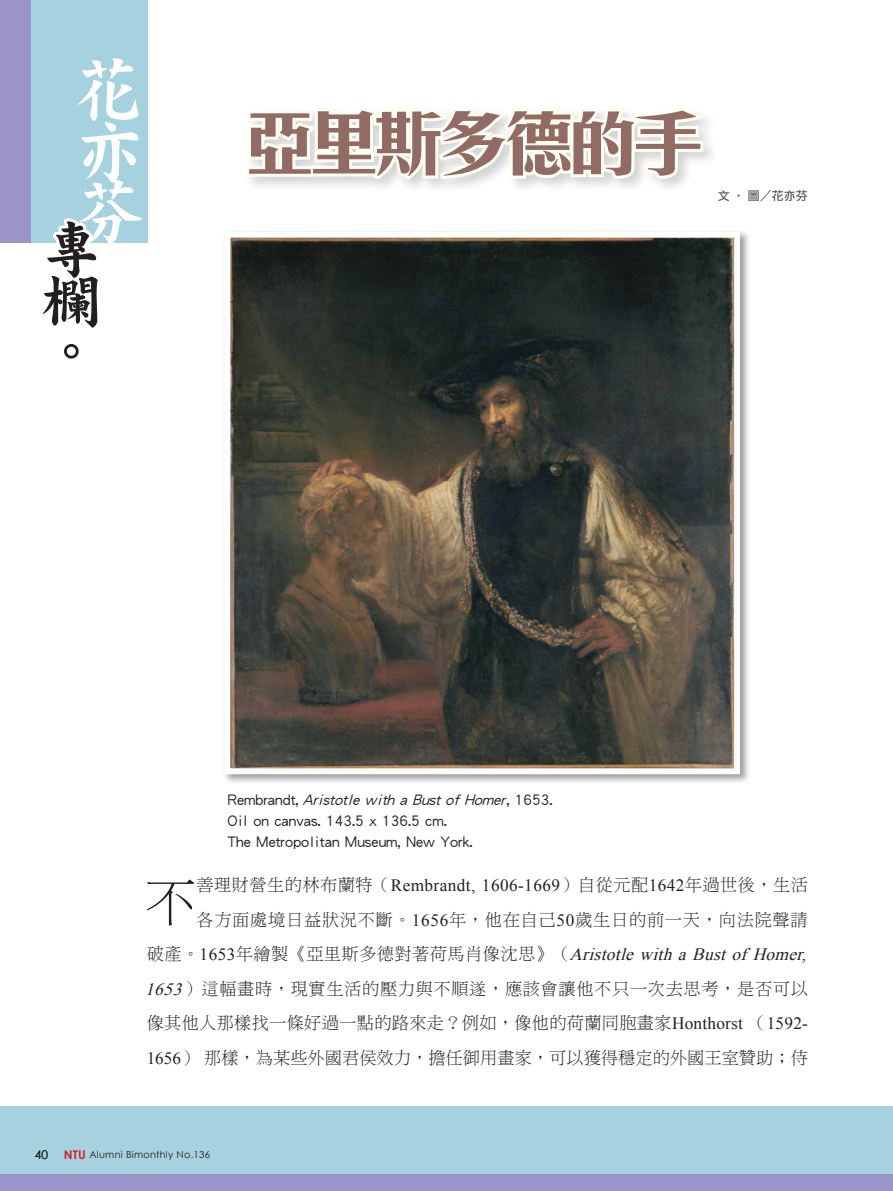
<style>
.page{position:relative;width:893px;height:1191px;background:#fff}
.page>*{position:absolute;margin:0;border:0;box-sizing:border-box;transform-origin:0 0}
.t1{font:700 72px "C Hei 3 HK";letter-spacing:-.1em;color:#936b65}
.t2{font:72px/61.2px "DF Kai Shu Std W9";color:#fff;text-align:justify}
.t3{font:60px/51px "DF Kai Shu Std W9";color:#231f20;text-align:justify}
.t4{font:51.75px "DF Ming Std W3";color:#231f20}
.t5{font:17.25px/34.5px "DF Ming Std W3";letter-spacing:.015em;color:#231f20;text-align:justify}
.t6{font:17.25px/34.5px "DF Ming Std W3";letter-spacing:.04em;color:#231f20}
.t7{font:italic 17.25px "Times New Roman";color:#231f20}
.t8{font:15.75px/21px "DF Hei Std W5";color:#231f20}
.t9{font:12px "DF Li Hei Std W5";color:#57585a}
.t10{font:12px "Century Gothic";color:#231f20}
.t11{font:9.75px "Century Gothic";letter-spacing:.025em;color:#231f20}
.s1{font-style:italic}
.s2{font-family:"Times New Roman"}
.s3{font-family:"DF Ming Std W3";font-style:normal}
.s4{font-style:normal}
.s5{font-family:"Times New Roman";font-style:italic}
.s6{font-weight:700;font-size:12px;color:#d1232a}
</style>
<div class="page">
<div style="left:0;top:1106px;width:893px;height:83px;background:#a5d2de"></div>
<div style="left:0;top:1174px;width:893px;height:17px;background:#9a94c8"></div>
<div style="left:0;top:0;width:147px;height:242px;background:#a5d2de"></div>
<svg style="left:30px;top:218px;width:92px;height:25px"></svg>
<div style="left:0;top:0;width:31px;height:242px;background:#9a94c8"></div>
<svg style="left:246px;top:107px;width:466px;height:81px"></svg>
<div style="left:222px;top:230px;width:529px;height:555px;background:#231f20;opacity:.3"></div>
<div style="left:225px;top:232px;width:515px;height:542px;border:6px solid #fff"></div>
<h1 class="t2" style="left:73px;top:58px;width:71px">花亦芬</h1>
<h2 class="t3" style="left:41px;top:223px;width:58px">專欄。</h2>
<h1 class="t1" style="left:243px;top:89px;width:462px">亞里斯多德的手</h1>
<p class="t9" style="left:718px;top:189px;width:91px">文 ‧ 圖／花亦芬</p>
<p class="t8" style="left:227px;top:788px;width:327px">R e m b r a n d t , <span class="s1">AristotlewithaBustofHomer</span>, 1 6 5 3 .<br>Oil on canvas. 143.5 x 136.5 cm.<br>The Metropolitan Museum, New York.</p>
<h3 class="t4" style="left:145px;top:874px;width:53px">不</h3>
<p class="t6" style="left:196px;top:867px;width:613px">善理財營生的林布蘭特（<span class="s2">Rembrandt, 1606-1669</span>）自從元配<span class="s2">1642</span>年過世後，生活各方面處境日益狀況不斷。<span class="s2">1656</span>年，他在自己<span class="s2">50</span>歲生日的前一天，向法院聲請</p>
<p class="t7" style="left:147px;top:942px;width:667px"><span class="s3">破產。</span><span class="s4">1653</span><span class="s3">年繪製《亞里斯多德對著荷馬肖像沈思》（</span>AristotlewithaBustof Homer,</p>
<p class="t5" style="left:145px;top:971px;width:664px"><span class="s5">1653</span>）這幅畫時，現實生活的壓力與不順遂，應該會讓他不只一次去思考，是否可以像其他人那樣找一條好過一點的路來走？例如，像他的荷蘭同胞畫家<span class="s2">Honthorst</span> （<span class="s2">1592- 1656</span>）那樣，為某些外國君侯效力，擔任御用畫家，可以獲得穩定的外國王室贊助；侍</p>
<p class="t10" style="left:35px;top:1147px;width:15px">40</p>
<p class="t11" style="left:64px;top:1148px;width:148px"><span class="s6">NTU</span> Alumni Bimonthly No.136</p>
</div>
